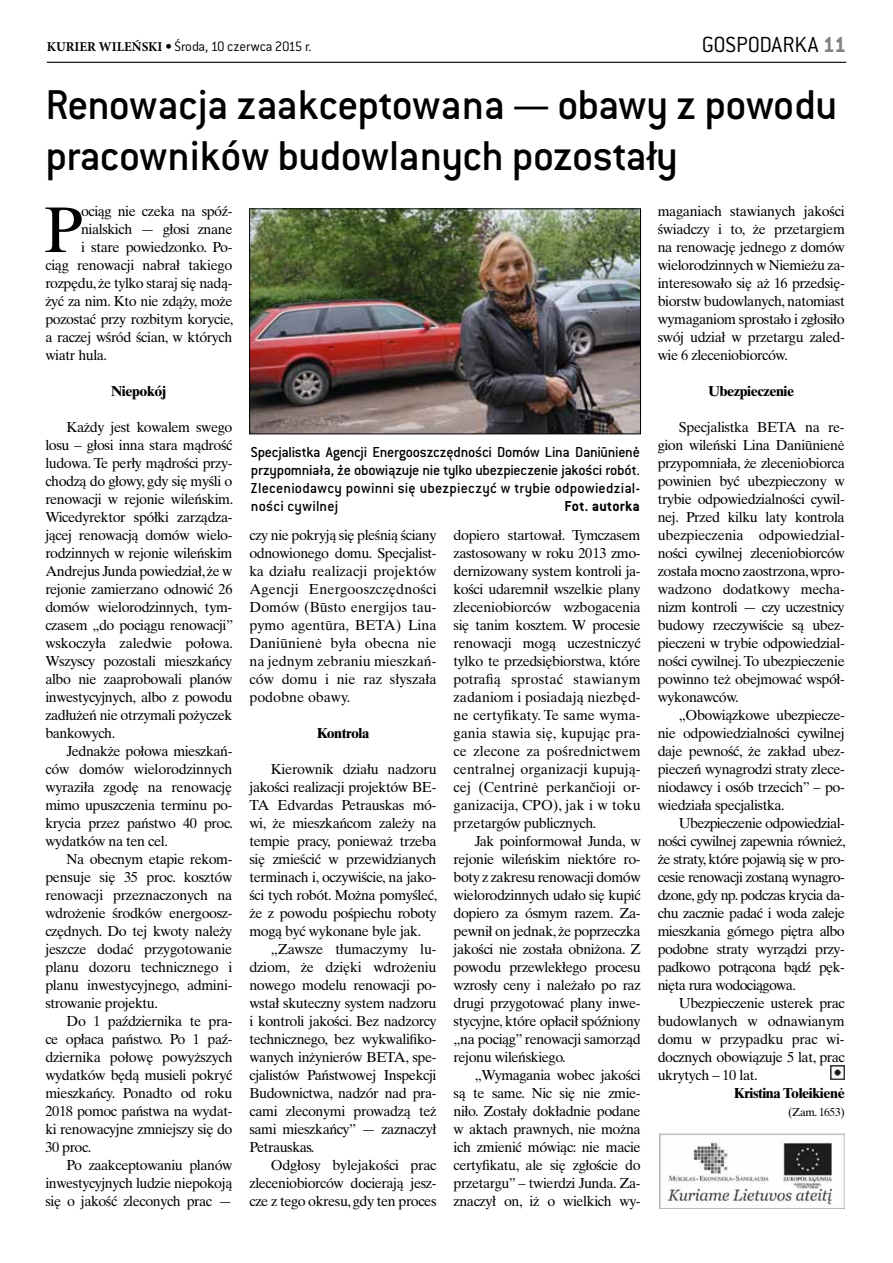
<style>
.page{position:relative;width:893px;height:1263px;background:#fff}
.page>*{position:absolute;margin:0;border:0;box-sizing:border-box;transform-origin:0 0}
.t1{font:64.5px "Times Ten LT Std";color:#000}
.t2{font:45.75px/51px "Conduit ITC Medium";letter-spacing:-.015em;color:#000}
.t3{font:300 24px "Conduit ITC";color:#000}
.t4{font:15.9px/18px "Conduit ITC Medium";letter-spacing:.015em;color:#000;text-align:justify}
.t5{font:700 15.9px "Conduit ITC";letter-spacing:.015em;color:#000}
.t6{font:300 15px "Conduit ITC";letter-spacing:-.02em;color:#000}
.t7{font:14.4px/18px "Times Ten LT Std";letter-spacing:-.03em;color:#000;text-align:justify}
.t8{font:700 14.4px "Times Ten LT Std";letter-spacing:-.03em;color:#000}
.t9{font:11.55px "Times Ten LT Std";letter-spacing:-.03em;color:#000}
.s1{font-family:"Minion Pro";font-weight:700;font-size:13.5px}
.s2{font-weight:700}
.s3{font-weight:700;color:#808285}
</style>
<div class="page">
<hr style="left:47px;top:62px;width:799px;height:1px;background:#000">
<img style="left:831px;top:1065px;width:14px;height:14px">
<img style="left:659px;top:1133px;width:186px;height:75px">
<img style="left:251px;top:211px;width:388px;height:221px">
<div style="left:249px;top:209px;width:392px;height:225px;border:1px solid #000"></div>
<p class="t6" style="left:47px;top:38px;width:266px"><span class="s1">KURIER WILEŃSKI</span> <span class="s2">•</span> Środa, 10 czerwca 2015 r.</p>
<h3 class="t3" style="left:702px;top:31px;width:146px">GOSPODARKA <span class="s3">11</span></h3>
<h2 class="t2" style="left:45px;top:79px;width:793px">Renowacja zaakceptowana — obawy z powodu pracowników budowlanych pozostały</h2>
<h1 class="t1" style="left:44px;top:192px;width:40px">P</h1>
<p class="t7" style="left:81px;top:202px;width:153px">ociąg nie czeka na spóź-</p>
<p class="t7" style="left:658px;top:202px;width:189px">maganiach stawianych jakości świadczy i to, że przetargiem na renowację jednego z domów wielorodzinnych w Niemieżu za&shy;interesowało się aż 16 przedsię&shy;biorstw budowlanych, natomiast wymaganiom sprostało i zgłosiło swój udział w przetargu zaled&shy;wie 6 zleceniobiorców.</p>
<p class="t8" style="left:708px;top:382px;width:87px">Ubezpieczenie</p>
<p class="t7" style="left:658px;top:418px;width:189px;text-indent:21px">Specjalistka BETA na re&shy;gion wileński Lina Daniūnienė przypomniała, że zleceniobiorca powinien być ubezpieczony w trybie odpowiedzialności cywil&shy;nej. Przed kilku laty kontrola ubezpieczenia odpowiedzial&shy;ności cywilnej zleceniobiorców została mocno zaostrzona, wpro&shy;wadzono dodatkowy mecha&shy;nizm kontroli — czy uczestnicy budowy rzeczywiście są ubez&shy;pieczeni w trybie odpowiedzial&shy;ności cywilnej. To ubezpieczenie powinno też obejmować współ&shy;wykonawców.</p>
<p class="t7" style="left:658px;top:706px;width:189px;text-indent:21px">„Obowiązkowe ubezpiecze&shy;nie odpowiedzialności cywilnej daje pewność, że zakład ubez&shy;pieczeń wynagrodzi straty zlece&shy;niodawcy i osób trzecich” – po&shy;wiedziała specjalistka.</p>
<p class="t7" style="left:658px;top:814px;width:189px;text-indent:21px">Ubezpieczenie odpowiedzial&shy;ności cywilnej zapewnia również, że straty, które pojawią się w pro&shy;cesie renowacji zostaną wynagro&shy;dzone, gdy np. podczas krycia da&shy;chu zacznie padać i woda zaleje mieszkania górnego piętra albo podobne straty wyrządzi przy&shy;padkowo potrącona bądź pęk&shy;nięta rura wodociągowa.</p>
<p class="t7" style="left:658px;top:994px;width:189px;text-indent:21px">Ubezpieczenie usterek prac budowlanych w odnawianym domu w przypadku prac wi&shy;docznych obowiązuje 5 lat, prac ukrytych – 10 lat.</p>
<p class="t8" style="left:734px;top:1084px;width:113px">Kristina Toleikienė</p>
<p class="t9" style="left:788px;top:1105px;width:58px">(Zam. 1653)</p>
<p class="t7" style="left:81px;top:220px;width:153px">nialskich — głosi znane</p>
<p class="t7" style="left:81px;top:238px;width:153px">i stare powiedzonko. Po-</p>
<p class="t7" style="left:45px;top:256px;width:188px">ciąg renowacji nabrał takiego</p>
<p class="t7" style="left:45px;top:274px;width:189px">rozpędu, że tylko staraj się nadą-</p>
<p class="t7" style="left:45px;top:292px;width:189px">żyć za nim. Kto nie zdąży, może</p>
<p class="t7" style="left:45px;top:310px;width:189px">pozostać przy rozbitym korycie,</p>
<p class="t7" style="left:45px;top:328px;width:189px">a raczej wśród ścian, w których</p>
<p class="t7" style="left:45px;top:346px;width:63px">wiatr hula.</p>
<p class="t8" style="left:111px;top:382px;width:57px">Niepokój</p>
<p class="t7" style="left:45px;top:418px;width:189px;text-indent:21px">Każdy jest kowalem swego losu – głosi inna stara mądrość ludowa. Te perły mądrości przy&shy;chodzą do głowy, gdy się myśli o renowacji w rejonie wileńskim.<br>Wicedyrektor spółki zarządza&shy;jącej renowacją domów wielo&shy;rodzinnych w rejonie wileńskim Andrejus Junda powiedział, że w rejonie zamierzano odnowić 26 domów wielorodzinnych, tym&shy;czasem „do pociągu renowacji” wskoczyła zaledwie połowa.<br>Wszyscy pozostali mieszkańcy albo nie zaaprobowali planów inwestycyjnych, albo z powodu zadłużeń nie otrzymali pożyczek bankowych.</p>
<p class="t7" style="left:45px;top:742px;width:189px;text-indent:21px">Jednakże połowa mieszkań&shy;ców domów wielorodzinnych wyraziła zgodę na renowację mimo upuszczenia terminu po&shy;krycia przez państwo 40 proc. wydatków na ten cel.</p>
<p class="t7" style="left:45px;top:850px;width:189px;text-indent:21px">Na obecnym etapie rekom&shy;pensuje się 35 proc. kosztów renowacji przeznaczonych na wdrożenie środków energoosz&shy;czędnych. Do tej kwoty należy jeszcze dodać przygotowanie planu dozoru technicznego i planu inwestycyjnego, admini&shy;strowanie projektu.</p>
<p class="t7" style="left:45px;top:1012px;width:189px;text-indent:21px">Do 1 października te pra&shy;ce opłaca państwo. Po 1 paź&shy;dziernika połowę powyższych wydatków będą musieli pokryć mieszkańcy. Ponadto od roku 2018 pomoc państwa na wydat&shy;ki renowacyjne zmniejszy się do 30 proc.</p>
<p class="t7" style="left:45px;top:1156px;width:189px;text-indent:21px">Po zaakceptowaniu planów inwestycyjnych ludzie niepokoją się o jakość zleconych prac —</p>
<p class="t4" style="left:251px;top:443px;width:391px">Specjalistka Agencji Energooszczędności Domów Lina Daniūnienė przypomniała, że obowiązuje nie tylko ubezpieczenie jakości robót.<br>Zleceniodawcy powinni się ubezpieczyć w trybie odpowiedzial&shy;ności cywilnej</p>
<p class="t5" style="left:564px;top:497px;width:77px">Fot. autorka</p>
<p class="t7" style="left:249px;top:526px;width:189px">czy nie pokryją się pleśnią ściany odnowionego domu. Specjalist&shy;ka działu realizacji projektów Agencji Energooszczędności Domów (Būsto energijos tau&shy;pymo agentūra, BETA) Lina Daniūnienė była obecna nie na jednym zebraniu mieszkań&shy;ców domu i nie raz słyszała podobne obawy.</p>
<p class="t8" style="left:317px;top:724px;width:54px">Kontrola</p>
<p class="t7" style="left:249px;top:760px;width:189px;text-indent:21px">Kierownik działu nadzoru jakości realizacji projektów BE-TA Edvardas Petrauskas mó&shy;wi, że mieszkańcom zależy na tempie pracy, ponieważ trzeba się zmieścić w przewidzianych terminach i, oczywiście, na jako&shy;ści tych robót. Można pomyśleć, że z powodu pośpiechu roboty mogą być wykonane byle jak.</p>
<p class="t7" style="left:249px;top:940px;width:189px;text-indent:21px">„Zawsze tłumaczymy lu&shy;dziom, że dzięki wdrożeniu nowego modelu renowacji po&shy;wstał skuteczny system nadzoru i kontroli jakości. Bez nadzorcy technicznego, bez wykwalifiko&shy;wanych inżynierów BETA, spe&shy;cjalistów Państwowej Inspekcji Budownictwa, nadzór nad pra&shy;cami zleconymi prowadzą też sami mieszkańcy” — zaznaczył Petrauskas.</p>
<p class="t7" style="left:249px;top:1156px;width:189px;text-indent:21px">Odgłosy bylejakości prac zleceniobiorców docierają jesz&shy;cze z tego okresu, gdy ten proces</p>
<p class="t7" style="left:454px;top:526px;width:189px">dopiero startował. Tymczasem zastosowany w roku 2013 zmo&shy;dernizowany system kontroli ja&shy;kości udaremnił wszelkie plany zleceniobiorców wzbogacenia się tanim kosztem. W procesie renowacji mogą uczestniczyć tylko te przedsiębiorstwa, które potrafią sprostać stawianym zadaniom i posiadają niezbęd&shy;ne certyfikaty. Te same wyma&shy;gania stawia się, kupując pra&shy;ce zlecone za pośrednictwem centralnej organizacji kupują&shy;cej (Centrinė perkančioji or&shy;ganizacija, CPO), jak i w toku przetargów publicznych.</p>
<p class="t7" style="left:454px;top:832px;width:189px;text-indent:21px">Jak poinformował Junda, w rejonie wileńskim niektóre ro&shy;boty z zakresu renowacji domów wielorodzinnych udało się kupić dopiero za ósmym razem. Za&shy;pewnił on jednak, że poprzeczka jakości nie została obniżona. Z powodu przewlekłego procesu wzrosły ceny i należało po raz drugi przygotować plany inwe&shy;stycyjne, które opłacił spóźniony „na pociąg” renowacji samorząd rejonu wileńskiego.</p>
<p class="t7" style="left:454px;top:1066px;width:189px;text-indent:21px">„Wymagania wobec jakości są te same. Nic się nie zmie&shy;niło. Zostały dokładnie podane w aktach prawnych, nie można ich zmienić mówiąc: nie macie certyfikatu, ale się zgłoście do przetargu” – twierdzi Junda. Za&shy;znaczył on, iż o wielkich wy-</p>
</div>
